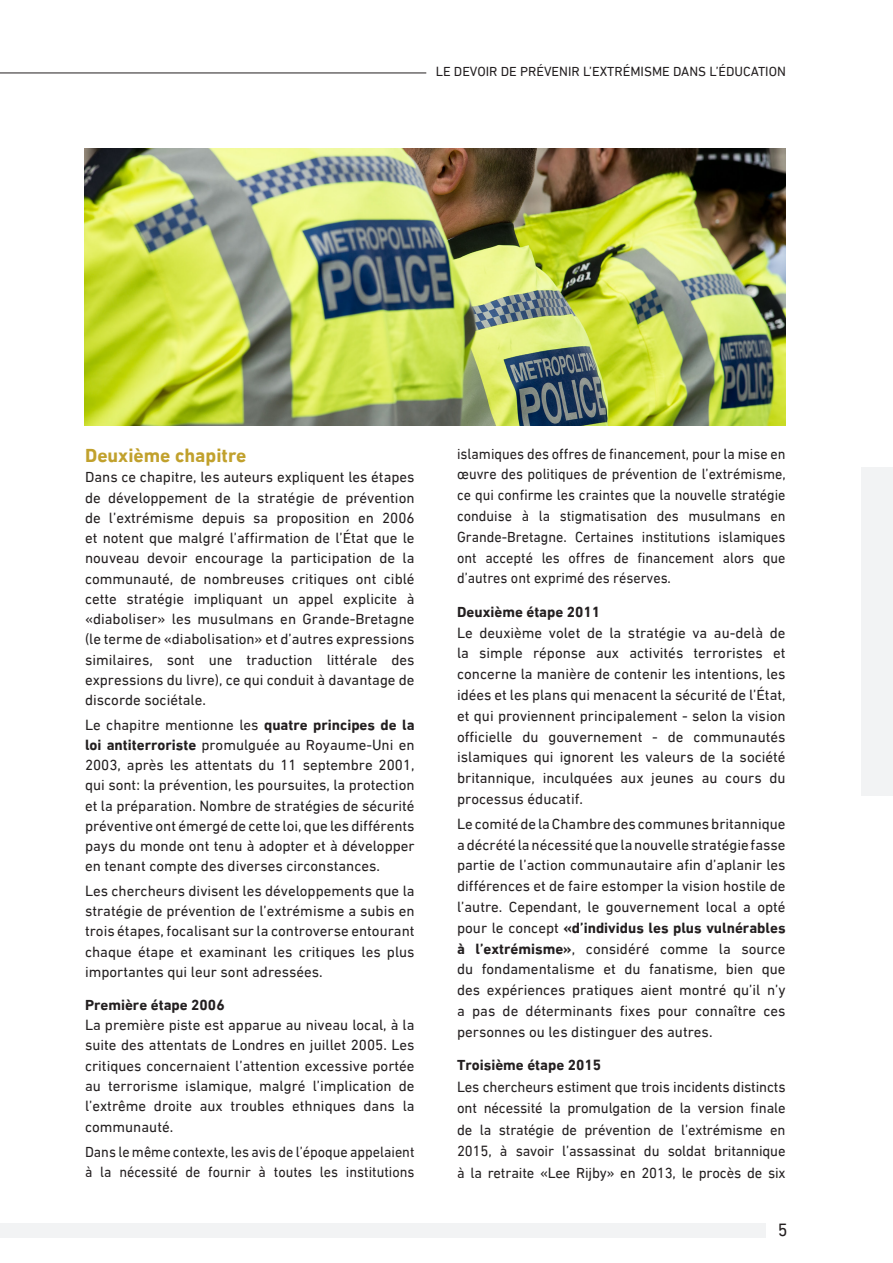
<style>
.page{position:relative;width:893px;height:1263px;background:#fff}
.page>*{position:absolute;margin:0;border:0;box-sizing:border-box;transform-origin:0 0}
.t1{font:700 19.5px "DIN Next LT Arabic";color:#c1a12d}
.t2{font:18px "DIN Next LTW23";color:#231f20}
.t3{font:15px/20.2px "DIN Next LT Arabic";color:#231f20;text-align:justify}
.t4{font:15px/20.9px "DIN Next LT Arabic";color:#231f20;scale:.95 1}
.t5{font:700 15px "DIN Next LT Arabic";color:#231f20}
.t6{font:13.5px "DIN Next LTW23";color:#231f20}
.s1{font-weight:700}
</style>
<div class="page">
<hr style="left:0;top:73px;width:426px;height:1px;background:#231f20">
<div style="left:861px;top:467px;width:32px;height:328px;background:#f2f3f4"></div>
<div style="left:0;top:1223px;width:765px;height:15px;background:#f2f3f4"></div>
<img style="left:84px;top:149px;width:702px;height:277px">
<p class="t6" style="left:436px;top:64px;width:352px">LE DEVOIR DE PRÉVENIR L’EXTRÉMISME DANS L’ÉDUCATION</p>
<p class="t1" style="left:85px;top:444px;width:163px">Deuxième chapitre</p>
<p class="t3" style="left:85px;top:467px;width:331px">Dans ce chapitre, les auteurs expliquent les étapes de développement de la stratégie de prévention de l’extrémisme depuis sa proposition en 2006 et notent que malgré l’affirmation de l’État que le nouveau devoir encourage la participation de la communauté, de nombreuses critiques ont ciblé cette stratégie impliquant un appel explicite à «diaboliser» les musulmans en Grande-Bretagne (le terme de «diabolisation» et d’autres expressions similaires, sont une traduction littérale des expressions du livre), ce qui conduit à davantage de discorde sociétale.</p>
<p class="t3" style="left:85px;top:714px;width:331px">Le chapitre mentionne les <span class="s1">quatre principes de la loi antiterroriste</span> promulguée au Royaume-Uni en 2003, après les attentats du 11 septembre 2001, qui sont: la prévention, les poursuites, la protection et la préparation. Nombre de stratégies de sécurité préventive ont émergé de cette loi, que les différents pays du monde ont tenu à adopter et à développer en tenant compte des diverses circonstances.</p>
<p class="t3" style="left:85px;top:880px;width:331px">Les chercheurs divisent les développements que la stratégie de prévention de l’extrémisme a subis en trois étapes, focalisant sur la controverse entourant chaque étape et examinant les critiques les plus importantes qui leur sont adressées.</p>
<p class="t5" style="left:85px;top:996px;width:141px">Première étape 2006</p>
<p class="t3" style="left:85px;top:1015px;width:331px">La première piste est apparue au niveau local, à la suite des attentats de Londres en juillet 2005. Les critiques concernaient l’attention excessive portée au terrorisme islamique, malgré l’implication de l’extrême droite aux troubles ethniques dans la communauté.</p>
<p class="t4" style="left:85px;top:1141px;width:348px;line-height:20.2px">Dans le même contexte, les avis de l’époque appelaient à la nécessité de fournir à toutes les institutions</p>
<p class="t4" style="left:457px;top:443px;width:347px;text-align:justify">islamiques des offres de financement, pour la mise en œuvre des politiques de prévention de l’extrémisme, ce qui confirme les craintes que la nouvelle stratégie conduise à la stigmatisation des musulmans en Grande-Bretagne. Certaines institutions islamiques ont accepté les offres de financement alors que d’autres ont exprimé des réserves.</p>
<p class="t5" style="left:457px;top:603px;width:145px">Deuxième étape 2011</p>
<p class="t3" style="left:457px;top:622px;width:330px;line-height:20.9px">Le deuxième volet de la stratégie va au-delà de la simple réponse aux activités terroristes et concerne la manière de contenir les intentions, les idées et les plans qui menacent la sécurité de l’État, et qui proviennent principalement - selon la vision officielle du gouvernement - de communautés islamiques qui ignorent les valeurs de la société britannique, inculquées aux jeunes au cours du processus éducatif.</p>
<p class="t3" style="left:457px;top:813px;width:330px;line-height:20.9px">Le comité de la Chambre des communes britannique a décrété la nécessité que la nouvelle stratégie fasse partie de l’action communautaire afin d’aplanir les différences et de faire estomper la vision hostile de l’autre. Cependant, le gouvernement local a opté pour le concept <span class="s1">«d’individus les plus vulnérables à l’extrémisme»</span>, considéré comme la source du fondamentalisme et du fanatisme, bien que des expériences pratiques aient montré qu’il n’y a pas de déterminants fixes pour connaître ces personnes ou les distinguer des autres.</p>
<p class="t5" style="left:457px;top:1056px;width:146px">Troisième étape 2015</p>
<p class="t3" style="left:457px;top:1076px;width:330px;line-height:21.6px">Les chercheurs estiment que trois incidents distincts ont nécessité la promulgation de la version finale de la stratégie de prévention de l’extrémisme en 2015, à savoir l’assassinat du soldat britannique à la retraite «Lee Rijby» en 2013, le procès de six</p>
<p class="t2" style="left:778px;top:1219px;width:11px">5</p>
</div>
